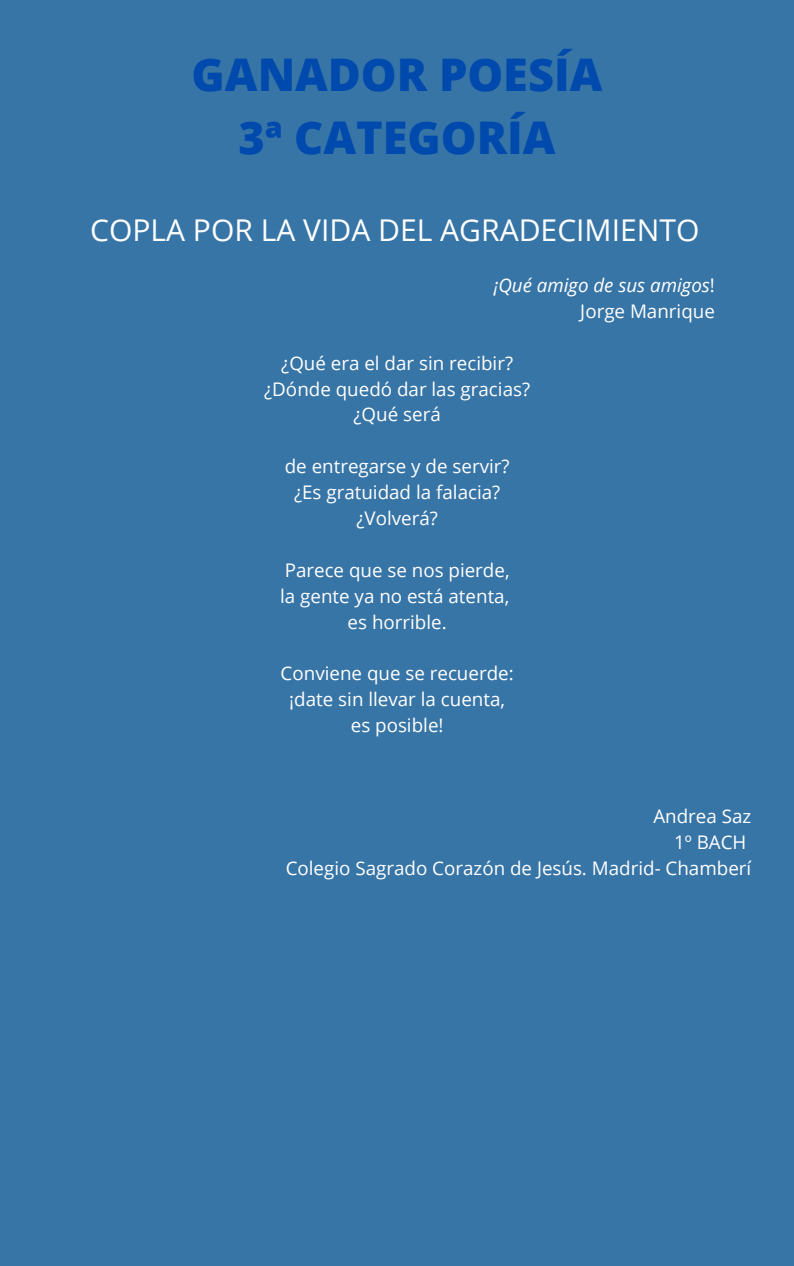
<style>
.page{position:relative;width:794px;height:1266px;background:#fff}
.page>*{position:absolute;margin:0;border:0;box-sizing:border-box;transform-origin:0 0}
.t1{font:800 45px "Open Sans";color:#004aad}
.t2{font:30px "Open Sans";color:#fff}
.t3{font:18.75px "Open Sans";color:#fff}
.t4{font:italic 18.75px "Open Sans";color:#fff}
.s1{font-style:normal}
</style>
<div class="page">
<div style="left:0;top:0;width:793px;height:1266px;background:#3875a7"></div>
<p class="t1" style="left:191px;top:43px;width:412px">GANADOR POESÍA</p>
<p class="t1" style="left:238px;top:106px;width:318px">3ª CATEGORÍA</p>
<p class="t2" style="left:90px;top:209px;width:610px">COPLA POR LA VIDA DEL AGRADECIMIENTO</p>
<p class="t4" style="left:493px;top:272px;width:223px">¡Qué amigo de sus amigos<span class="s1">!</span></p>
<p class="t3" style="left:580px;top:298px;width:136px">Jorge Manrique</p>
<p class="t3" style="left:281px;top:350px;width:233px">¿Qué era el dar sin recibir?</p>
<p class="t3" style="left:264px;top:375px;width:267px">¿Dónde quedó dar las gracias?</p>
<p class="t3" style="left:353px;top:401px;width:89px">¿Qué será</p>
<p class="t3" style="left:284px;top:453px;width:226px">de entregarse y de servir?</p>
<p class="t3" style="left:294px;top:479px;width:207px">¿Es gratuidad la falacia?</p>
<p class="t3" style="left:356px;top:505px;width:83px">¿Volverá?</p>
<p class="t3" style="left:284px;top:557px;width:226px">Parece que se nos pierde,</p>
<p class="t3" style="left:280px;top:583px;width:230px">la gente ya no está atenta,</p>
<p class="t3" style="left:347px;top:608px;width:100px">es horrible.</p>
<p class="t3" style="left:280px;top:660px;width:234px">Conviene que se recuerde:</p>
<p class="t3" style="left:289px;top:686px;width:217px">¡date sin llevar la cuenta,</p>
<p class="t3" style="left:350px;top:712px;width:94px">es posible!</p>
<p class="t3" style="left:653px;top:803px;width:99px">Andrea Saz</p>
<p class="t3" style="left:673px;top:829px;width:74px">1º BACH</p>
<p class="t3" style="left:285px;top:855px;width:467px">Colegio Sagrado Corazón de Jesús. Madrid- Chamberí</p>
</div>
